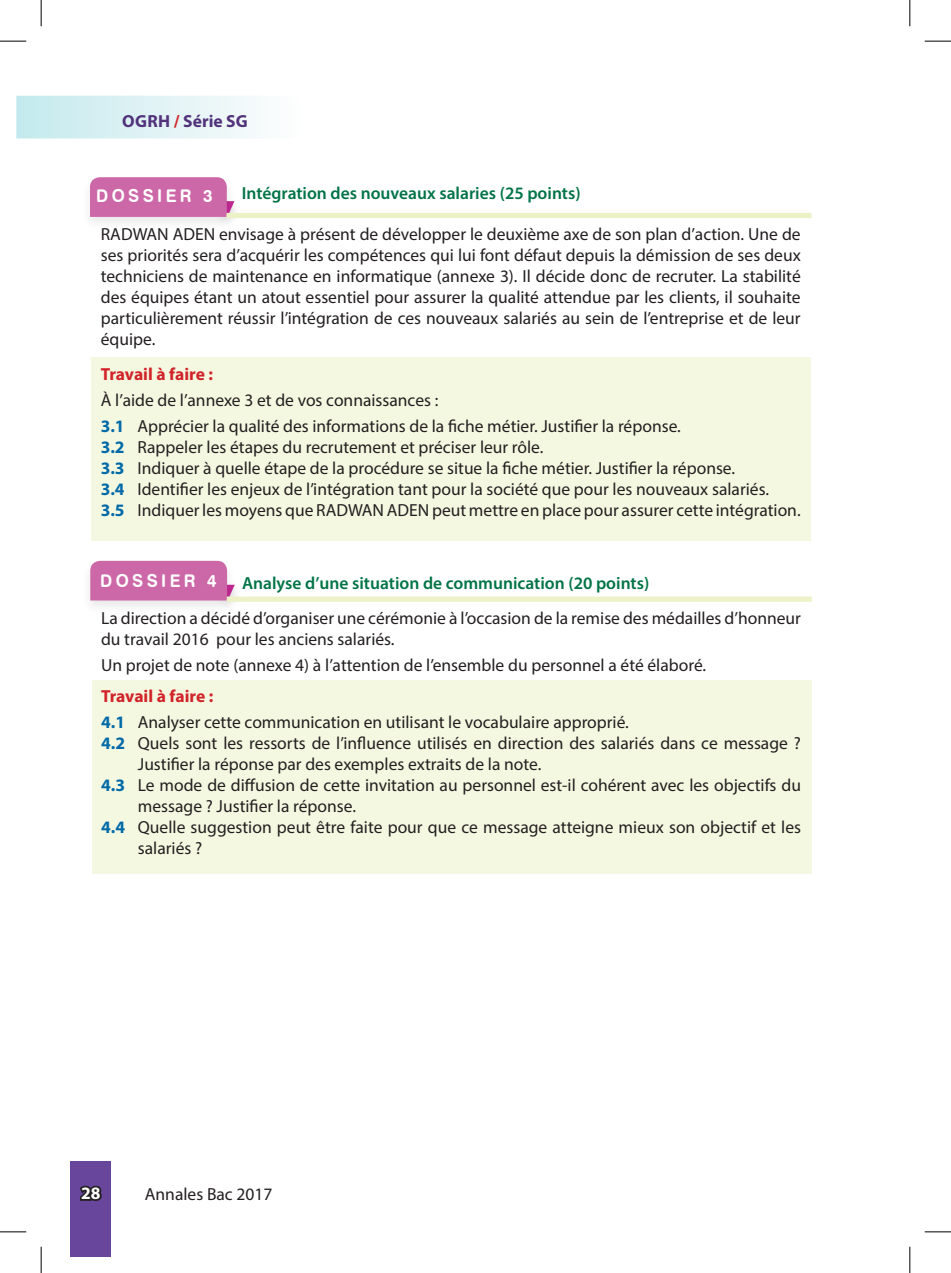
<style>
.page{position:relative;width:951px;height:1273px;background:#fff}
.page>*{position:absolute;margin:0;border:0;box-sizing:border-box;transform-origin:0 0}
.corps_de_texte{font:17.5px/21px "Myriad Pro";color:#231f20}
.corps_de_texte-2{font:600 17.5px "Myriad Pro";color:#017346}
.corps_de_texte-3{font:700 17.5px "Myriad Pro";letter-spacing:-.005em;color:#d1232a}
.cours{font:17.5px "Swiss 721 BT Bold Rounded";letter-spacing:.2em;color:#fff;scale:.95 1}
.t1{font:700 17.5px "Myriad Pro";letter-spacing:.005em;color:#51327b}
.t2{font:700 17.5px "Myriad Pro";color:#fff}
.s1{color:#d1232a}
.s2{font-weight:700;color:#006aa8}
</style>
<div class="page">
<svg style="left:16px;top:96px;width:240px;height:43px"></svg>
<div style="left:71px;top:1161px;width:40px;height:95px;background:#68469c"></div>
<svg style="left:80px;top:1185px;width:22px;height:16px"></svg>
<div style="left:91px;top:357px;width:719px;height:184px;background:#f5f8e1"></div>
<div style="left:92px;top:680px;width:719px;height:194px;background:#f5f8e1"></div>
<div style="left:81px;top:556px;width:156px;height:59px;background:#231f20;opacity:.1"></div>
<div style="left:90px;top:561px;width:145px;height:39px;background:#cd68a8"></div>
<div style="left:227px;top:596px;width:584px;height:6px;background:#edf2c6"></div>
<div style="left:80px;top:173px;width:157px;height:59px;background:#231f20;opacity:.1"></div>
<svg style="left:90px;top:177px;width:144px;height:40px"></svg>
<div style="left:226px;top:213px;width:585px;height:5px;background:#edf2c6"></div>
<svg style="left:0;top:41px;width:26px;height:1px"></svg>
<svg style="left:924px;top:41px;width:26px;height:1px"></svg>
<svg style="left:0;top:1231px;width:26px;height:1px"></svg>
<svg style="left:924px;top:1231px;width:26px;height:1px"></svg>
<svg style="left:41px;top:0;width:1px;height:26px"></svg>
<svg style="left:41px;top:1247px;width:1px;height:26px"></svg>
<svg style="left:909px;top:0;width:1px;height:26px"></svg>
<svg style="left:909px;top:1247px;width:1px;height:26px"></svg>
<p class="t1" style="left:122px;top:110px;width:127px">OGRH <span class="s1">/</span> Série SG</p>
<p class="cours" style="left:96px;top:184px;width:124px">DOSSIER 3</p>
<p class="corps_de_texte-2" style="left:242px;top:182px;width:340px">Intégration des nouveaux salaries (25 points)</p>
<p class="corps_de_texte" style="left:101px;top:223px;width:701px;text-align:justify">RADWAN ADEN envisage à présent de développer le deuxième axe de son plan d’action. Une de ses priorités sera d’acquérir les compétences qui lui font défaut depuis la démission de ses deux techniciens de maintenance en informatique (annexe 3). Il décide donc de recruter. La stabilité des équipes étant un atout essentiel pour assurer la qualité attendue par les clients, il souhaite particulièrement réussir l’intégration de ces nouveaux salariés au sein de l’entreprise et de leur équipe.</p>
<p class="corps_de_texte-3" style="left:101px;top:363px;width:114px">Travail à faire :</p>
<p class="corps_de_texte" style="left:101px;top:390px;width:339px">À l’aide de l’annexe 3 et de vos connaissances :</p>
<p class="corps_de_texte" style="left:101px;top:416px;width:581px"><span class="s2">3.1</span> Apprécier la qualité des informations de la fiche métier. Justifier la réponse.</p>
<p class="corps_de_texte" style="left:101px;top:437px;width:444px"><span class="s2">3.2</span> Rappeler les étapes du recrutement et préciser leur rôle.</p>
<p class="corps_de_texte" style="left:101px;top:458px;width:636px"><span class="s2">3.3</span> Indiquer à quelle étape de la procédure se situe la fiche métier. Justifier la réponse.</p>
<p class="corps_de_texte" style="left:101px;top:479px;width:669px"><span class="s2">3.4</span> Identifier les enjeux de l’intégration tant pour la société que pour les nouveaux salariés.</p>
<p class="corps_de_texte" style="left:101px;top:500px;width:701px"><span class="s2">3.5</span> Indiquer les moyens que RADWAN ADEN peut mettre en place pour assurer cette intégration.</p>
<p class="cours" style="left:100px;top:569px;width:124px">DOSSIER 4</p>
<p class="corps_de_texte-2" style="left:242px;top:572px;width:408px">Analyse d’une situation de communication (20 points)</p>
<p class="corps_de_texte" style="left:101px;top:608px;width:701px">La direction a décidé d’organiser une cérémonie à l’occasion de la remise des médailles d’honneur du travail 2016 pour les anciens salariés.</p>
<p class="corps_de_texte" style="left:101px;top:655px;width:606px">Un projet de note (annexe 4) à l’attention de l’ensemble du personnel a été élaboré.</p>
<p class="corps_de_texte-3" style="left:101px;top:685px;width:114px">Travail à faire :</p>
<p class="corps_de_texte" style="left:101px;top:712px;width:529px"><span class="s2">4.1</span> Analyser cette communication en utilisant le vocabulaire approprié.</p>
<p class="corps_de_texte" style="left:138px;top:733px;width:664px;text-indent:-37px"><span class="s2">4.2</span> Quels sont les ressorts de l’influence utilisés en direction des salariés dans ce message ?<br>Justifier la réponse par des exemples extraits de la note.</p>
<p class="corps_de_texte" style="left:138px;top:775px;width:664px;text-indent:-37px"><span class="s2">4.3</span> Le mode de diffusion de cette invitation au personnel est-il cohérent avec les objectifs du message ? Justifier la réponse.</p>
<p class="corps_de_texte" style="left:138px;top:817px;width:664px;text-indent:-37px"><span class="s2">4.4</span> Quelle suggestion peut être faite pour que ce message atteigne mieux son objectif et les salariés ?</p>
<p class="t2" style="left:81px;top:1182px;width:21px">28</p>
<p class="corps_de_texte" style="left:145px;top:1184px;width:129px">Annales Bac 2017</p>
</div>
